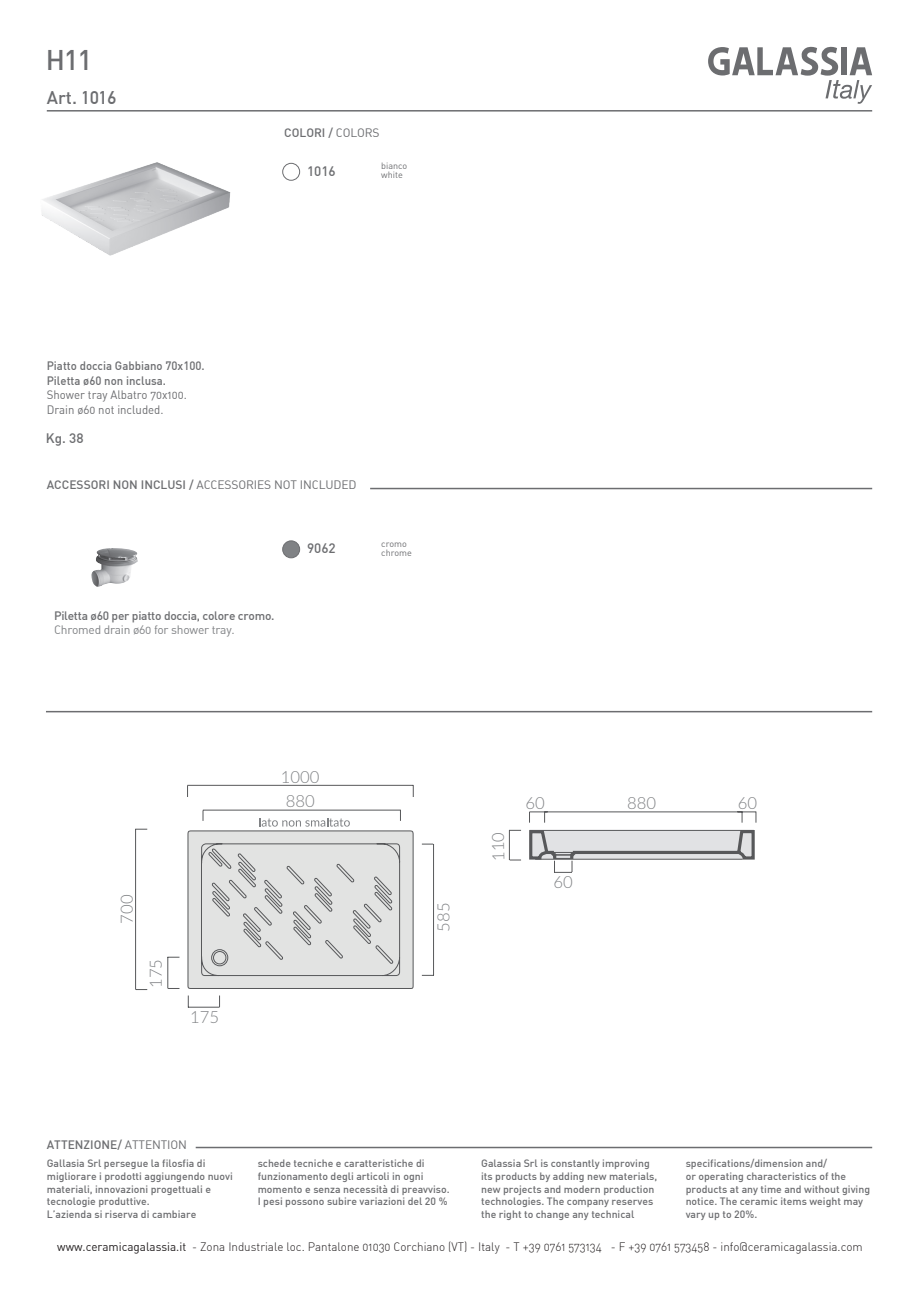
<style>
.page{position:relative;width:919px;height:1289px;background:#fff}
.page>*{position:absolute;margin:0;border:0;box-sizing:border-box;transform-origin:0 0}
.t1{font:500 27.9px "DIN";color:#6c6d70}
.t2{font:500 18px "DIN";color:#6c6d70}
.t3{font:300 16.65px "Lato";color:#808285}
.t4{font:500 13.5px "DIN";color:#6c6d70}
.t5{font:300 12px "DIN Alternate";color:#231f20}
.t6{font:500 12px/14.4px "DIN";color:#6c6d70;scale:.95 1}
.t7{font:12px/14.4px "DIN Alternate";color:#6c6d70;scale:.95 1}
.t8{font:12px "DIN Alternate";color:#6c6d70}
.t9{font:500 12px "DIN";letter-spacing:-.02em;color:#6c6d70}
.t10{font:500 12px "DIN";color:#6c6d70}
.t11{font:12px "DIN Alternate";letter-spacing:-.02em;color:#808285}
.t12{font:500 10.5px/12.6px "DIN";color:#6c6d70}
.t13{font:9px/9px "DIN Alternate";color:#6c6d70}
.s1{font-family:"DIN Alternate";font-weight:700}
.s2{font-family:"DIN Alternate";font-weight:400}
.s3{font-family:"DIN";font-weight:500}
.s4{font-weight:400}
</style>
<div class="page">
<svg style="left:708px;top:47px;width:164px;height:57px"></svg>
<hr style="left:196px;top:1146px;width:676px;height:2px;background:#6c6d70">
<hr style="left:47px;top:110px;width:825px;height:1px;background:#6c6d70">
<hr style="left:370px;top:488px;width:502px;height:1px;background:#6c6d70">
<hr style="left:46px;top:711px;width:826px;height:1px;background:#6c6d70">
<div style="left:282px;top:163px;width:18px;height:17px;border:1px solid #6c6d70;border-radius:50%"></div>
<div style="left:283px;top:541px;width:16px;height:17px;background:#808285;border-radius:50%"></div>
<div style="left:282px;top:540px;width:18px;height:18px;border:1px solid #6c6d70;border-radius:50%"></div>
<img style="left:42px;top:162px;width:189px;height:94px">
<img style="left:91px;top:548px;width:47px;height:39px">
<hr style="left:135px;top:829px;width:1px;height:160px;background:#57585a">
<svg style="left:422px;top:975px;width:12px;height:1px"></svg>
<hr style="left:433px;top:844px;width:1px;height:131px;background:#57585a">
<svg style="left:413px;top:785px;width:1px;height:12px"></svg>
<hr style="left:187px;top:785px;width:226px;height:1px;background:#57585a">
<hr style="left:188px;top:1006px;width:31px;height:1px;background:#57585a">
<svg style="left:167px;top:956px;width:12px;height:1px"></svg>
<hr style="left:167px;top:957px;width:1px;height:31px;background:#57585a">
<svg style="left:187px;top:809px;width:227px;height:180px;background:#d8d9d8"></svg>
<svg style="left:529px;top:811px;width:227px;height:62px"></svg>
<svg style="left:508px;top:830px;width:13px;height:30px"></svg>
<h1 class="t1" style="left:46px;top:42px;width:48px">H11</h1>
<h2 class="t2" style="left:47px;top:86px;width:71px">Art. <span class="s1">1016</span></h2>
<p class="t10" style="left:284px;top:125px;width:97px">COLORI / <span class="s2">COLORS</span></p>
<p class="t4" style="left:307px;top:162px;width:30px">1016</p>
<p class="t13" style="left:381px;top:161px;width:28px">bianco white</p>
<p class="t6" style="left:47px;top:358px;width:168px">Piatto doccia Gabbiano 70x100.<br>Piletta ø60 non inclusa.</p>
<p class="t7" style="left:47px;top:387px;width:149px">Shower tray Albatro 70x100.<br>Drain ø60 not included.</p>
<p class="t4" style="left:46px;top:429px;width:39px">Kg. 38</p>
<p class="t8" style="left:47px;top:477px;width:311px"><span class="s3">ACCESSORI NON INCLUSI /</span> ACCESSORIES NOT INCLUDED</p>
<p class="t9" style="left:54px;top:607px;width:222px">Piletta ø60 per piatto doccia, colore cromo.</p>
<p class="t11" style="left:54px;top:622px;width:182px">Chromed drain ø60 for shower tray.</p>
<p class="t4" style="left:307px;top:539px;width:30px">9062</p>
<p class="t13" style="left:381px;top:539px;width:32px">cromo chrome</p>
<h3 class="t3" style="left:281px;top:765px;width:40px">1000</h3>
<h3 class="t3" style="left:285px;top:789px;width:31px">880</h3>
<h3 class="t3" style="left:115px;top:923px;width:31px;rotate:-90deg">700</h3>
<h3 class="t3" style="left:432px;top:931px;width:31px;rotate:-90deg">585</h3>
<h3 class="t3" style="left:144px;top:988px;width:31px;rotate:-90deg">175</h3>
<h3 class="t3" style="left:190px;top:1005px;width:31px">175</h3>
<p class="t10" style="left:47px;top:1136px;width:142px">ATTENZIONE/ <span class="s2">ATTENTION</span></p>
<h3 class="t3" style="left:525px;top:791px;width:21px">60</h3>
<h3 class="t3" style="left:627px;top:791px;width:31px">880</h3>
<h3 class="t3" style="left:737px;top:791px;width:21px">60</h3>
<h3 class="t3" style="left:553px;top:870px;width:21px">60</h3>
<p class="t12" style="left:47px;top:1156px;width:188px">Gallasia Srl persegue la filosfia di migliorare i prodotti aggiungendo nuovi materiali, innovazioni progettuali e tecnologie produttive.<br>L’azienda si riserva di cambiare</p>
<p class="t12" style="left:258px;top:1156px;width:193px">schede tecniche e caratteristiche di funzionamento degli articoli in ogni momento e senza necessità di preavviso.<br>I pesi possono subire variazioni del 20 %</p>
<p class="t12" style="left:481px;top:1156px;width:178px">Galassia Srl is constantly improving its products by adding new materials, new projects and modern production technologies. The company reserves the right to change any technical</p>
<p class="t12" style="left:685px;top:1156px;width:186px">specifications/dimension and/<br>or operating characteristics of the products at any time and without giving notice. The ceramic items weight may vary up to 20%.</p>
<h3 class="t3" style="left:212px;top:1167px;width:21px">60</h3>
<p class="t5" style="left:57px;top:1239px;width:807px"><span class="s4">www.ceramicagalassia.it</span> - Zona Industriale loc. Pantalone 01030 Corchiano (VT) - Italy - T +39 0761 573134 - F +39 0761 573458 - info@ceramicagalassia.com</p>
</div>
